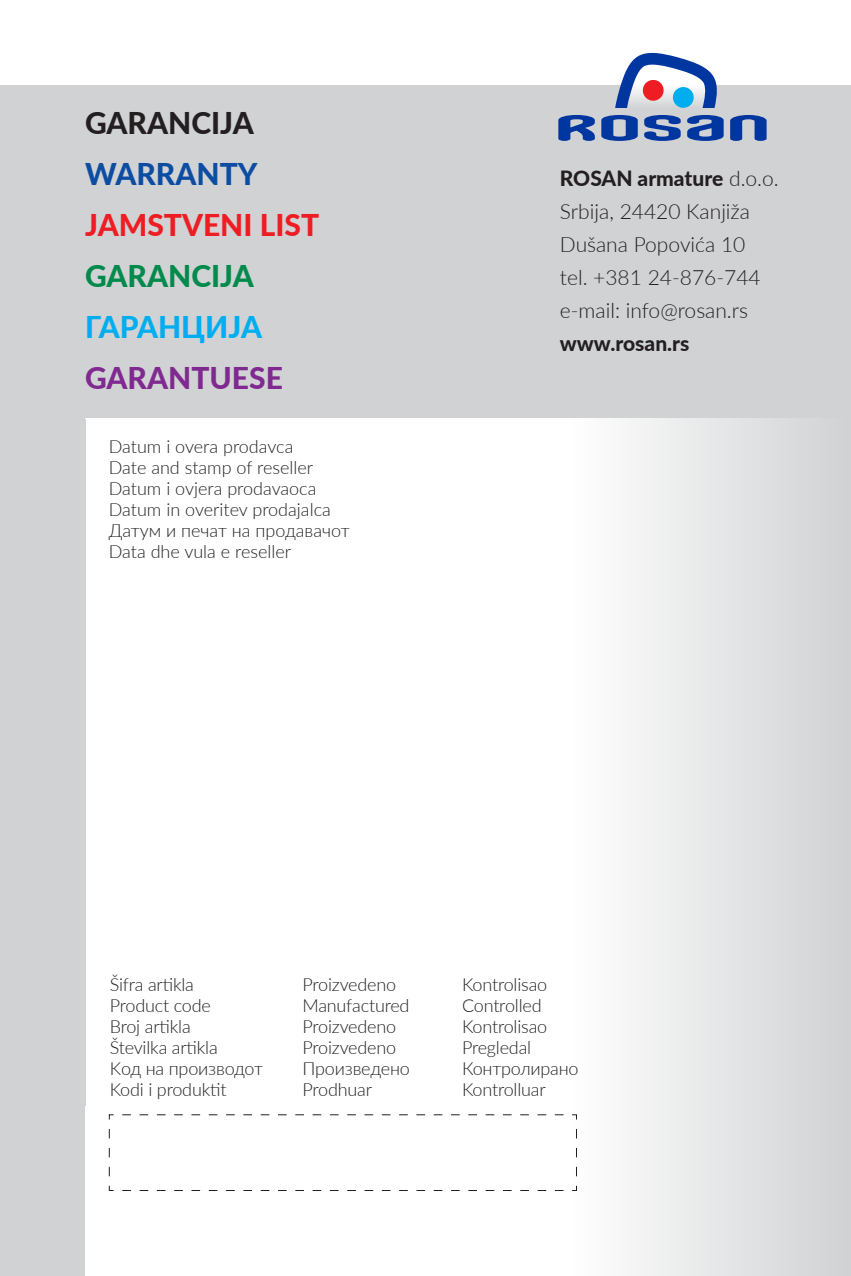
<style>
.page{position:relative;width:851px;height:1276px;background:#fff}
.page>*{position:absolute;margin:0;border:0;box-sizing:border-box;transform-origin:0 0}
.t1{font:800 30px "Lato";color:#ee1d23}
.t2{font:800 30px "Lato";color:#802990}
.t3{font:800 30px "Lato";color:#231f20}
.t4{font:800 30px "Lato";color:#008a4c}
.t5{font:800 30px "Lato";color:#00aeef}
.t6{font:800 30px "Lato";color:#0d4da1}
.t7{font:300 21px/33px "Lato";color:#231f20}
.t8{font:800 21px "Lato";color:#231f20}
.t9{font:300 18px/21px "Lato";letter-spacing:-.01em;color:#231f20}
.s1{font-weight:800}
</style>
<div class="page">
<div style="left:0;top:85px;width:850px;height:1191px;background:#d1d2d4"></div>
<div style="left:85px;top:419px;width:765px;height:857px;background:#fff"></div>
<svg style="left:572px;top:119px;width:278px;height:1157px"></svg>
<svg style="left:108px;top:1114px;width:469px;height:77px"></svg>
<svg style="left:558px;top:115px;width:208px;height:26px"></svg>
<svg style="left:615px;top:52px;width:102px;height:56px"></svg>
<h1 class="t3" style="left:85px;top:101px;width:170px">GARANCIJA</h1>
<h1 class="t6" style="left:85px;top:152px;width:174px">WARRANTY</h1>
<h1 class="t1" style="left:85px;top:203px;width:235px">JAMSTVENI LIST</h1>
<h1 class="t4" style="left:85px;top:254px;width:170px">GARANCIJA</h1>
<h1 class="t5" style="left:85px;top:305px;width:178px">ГАРАНЦИЈА</h1>
<h1 class="t2" style="left:85px;top:356px;width:199px">GARANTUESE</h1>
<p class="t9" style="left:109px;top:435px;width:242px">Datum i overa prodavca<br>Date and stamp of reseller<br>Datum i ovjera prodavaoca<br>Datum in overitev prodajalca<br>Датум и печат на продавачот<br>Data dhe vula e reseller</p>
<p class="t7" style="left:560px;top:161px;width:220px"><span class="s1">ROSAN armature</span> d.o.o.<br>Srbija, 24420 Kanjiža<br>Dušana Popovića 10<br>tel. +381 24-876-744 e-mail: info@rosan.rs</p>
<p class="t8" style="left:560px;top:328px;width:131px">www.rosan.rs</p>
<p class="t9" style="left:110px;top:973px;width:155px">Šifra artikla<br>Product code<br>Broj artikla<br>Številka artikla<br>Kод на производот<br>Kodi i produktit</p>
<p class="t9" style="left:302px;top:973px;width:109px">Proizvedeno<br>Manufactured<br>Proizvedeno<br>Proizvedeno<br>Произведенo<br>Prodhuar</p>
<p class="t9" style="left:462px;top:973px;width:118px">Kontrolisao<br>Controlled<br>Kontrolisao<br>Pregledal<br>Контролиранo<br>Kontrolluar</p>
</div>
